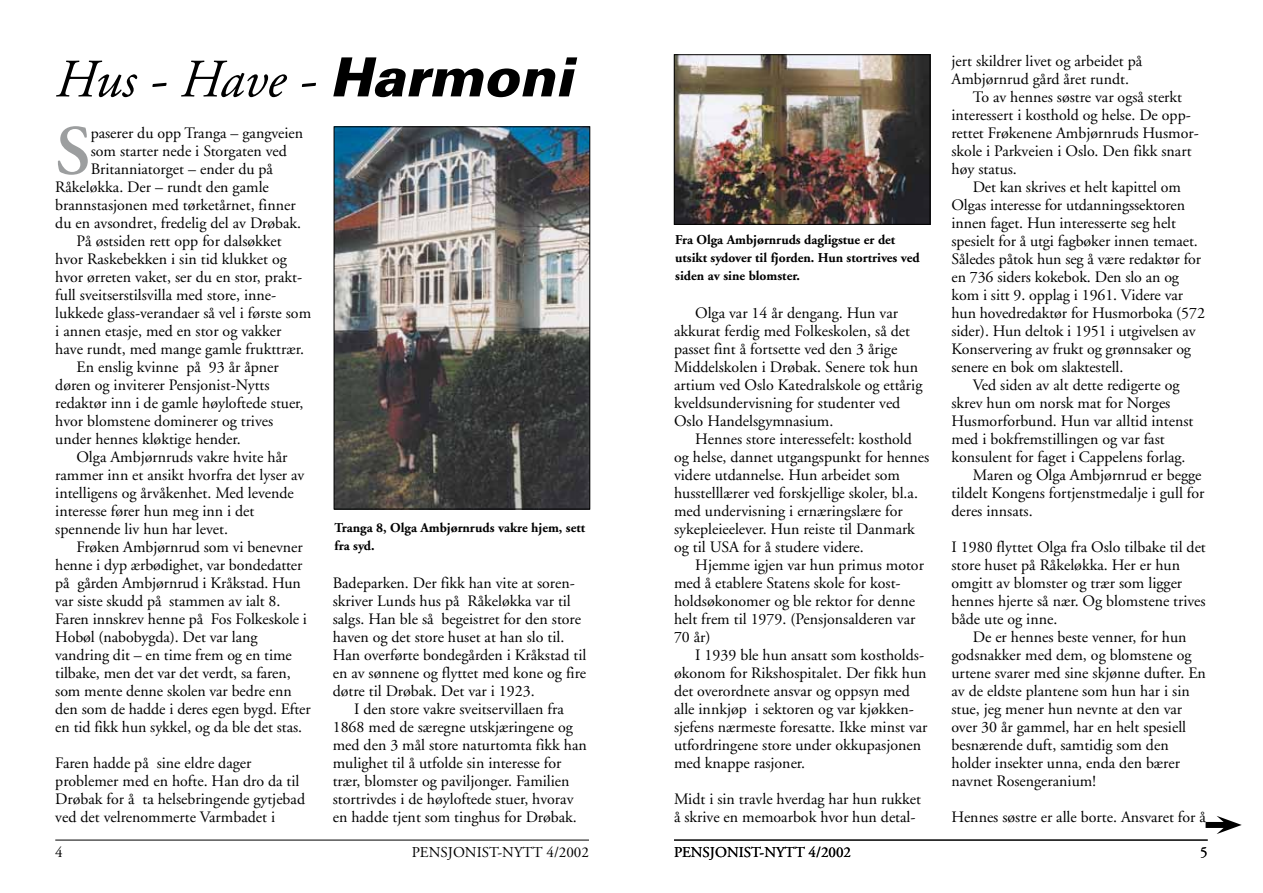
<style>
.page{position:relative;width:1263px;height:893px;background:#fff}
.page>*{position:absolute;margin:0;border:0;box-sizing:border-box;transform-origin:0 0}
.t1{font:600 70.2px "Adobe Garamond";color:#9c9e9f}
.t2{font:italic 54px "Adobe Garamond";letter-spacing:-.005em;color:#000}
.t3{font:15.9px/18px "Adobe Garamond";color:#000}
.t4{font:15px "Adobe Garamond";color:#000}
.t5{font:700 13.5px/18px "Adobe Garamond";color:#000}
.s1{font-family:"Univers";font-weight:900}
</style>
<div class="page">
<hr style="left:674px;top:840px;width:534px;height:1px;background:#000">
<div style="left:1205px;top:822px;width:22px;height:6px;background:#000"></div>
<svg style="left:1217px;top:816px;width:25px;height:18px"></svg>
<hr style="left:55px;top:840px;width:534px;height:1px;background:#000">
<img style="left:336px;top:129px;width:252px;height:378px">
<div style="left:334px;top:127px;width:256px;height:382px;border:1px solid #000"></div>
<img style="left:676px;top:56px;width:252px;height:167px">
<div style="left:674px;top:54px;width:256px;height:171px;border:1px solid #000"></div>
<h2 class="t2" style="left:55px;top:50px;width:519px">Hus - Have - <span class="s1">Harmoni</span></h2>
<h1 class="t1" style="left:55px;top:113px;width:37px">S</h1>
<p class="t3" style="left:91px;top:124px;width:214px">paserer du opp Tranga – gangveien</p>
<p class="t3" style="left:91px;top:142px;width:198px">som starter nede i Storgaten ved</p>
<p class="t3" style="left:91px;top:160px;width:184px">Britanniatorget – ender du på</p>
<p class="t3" style="left:55px;top:178px;width:215px">Råkeløkka. Der – rundt den gamle</p>
<p class="t3" style="left:55px;top:196px;width:242px">brannstasjonen med tørketårnet, finner</p>
<p class="t3" style="left:55px;top:214px;width:247px">du en avsondret, fredelig del av Drøbak.</p>
<p class="t3" style="left:77px;top:232px;width:207px">På østsiden rett opp for dalsøkket</p>
<p class="t3" style="left:55px;top:250px;width:233px">hvor Raskebekken i sin tid klukket og</p>
<p class="t3" style="left:55px;top:268px;width:247px">hvor ørreten vaket, ser du en stor, prakt-</p>
<p class="t3" style="left:55px;top:286px;width:221px">full sveitserstilsvilla med store, inne-</p>
<p class="t3" style="left:55px;top:304px;width:257px">lukkede glass-verandaer så vel i første som</p>
<p class="t3" style="left:55px;top:322px;width:228px">i annen etasje, med en stor og vakker</p>
<p class="t3" style="left:55px;top:340px;width:250px">have rundt, med mange gamle frukttrær.</p>
<p class="t3" style="left:77px;top:358px;width:204px">En enslig kvinne på 93 år åpner</p>
<p class="t3" style="left:55px;top:376px;width:216px">døren og inviterer Pensjonist-Nytts</p>
<p class="t3" style="left:55px;top:394px;width:250px">redaktør inn i de gamle høyloftede stuer,</p>
<p class="t3" style="left:55px;top:412px;width:219px">hvor blomstene dominerer og trives</p>
<p class="t3" style="left:55px;top:430px;width:187px">under hennes kløktige hender.</p>
<p class="t3" style="left:77px;top:448px;width:212px">Olga Ambjørnruds vakre hvite hår</p>
<p class="t3" style="left:55px;top:466px;width:251px">rammer inn et ansikt hvorfra det lyser av</p>
<p class="t3" style="left:55px;top:484px;width:240px">intelligens og årvåkenhet. Med levende</p>
<p class="t3" style="left:55px;top:502px;width:201px">interesse fører hun meg inn i det</p>
<p class="t3" style="left:55px;top:520px;width:174px">spennende liv hun har levet.</p>
<p class="t3" style="left:77px;top:538px;width:228px">Frøken Ambjørnrud som vi benevner</p>
<p class="t3" style="left:55px;top:556px;width:249px">henne i dyp ærbødighet, var bondedatter</p>
<p class="t3" style="left:55px;top:574px;width:247px">på gården Ambjørnrud i Kråkstad. Hun</p>
<p class="t3" style="left:55px;top:592px;width:227px">var siste skudd på stammen av ialt 8.</p>
<p class="t3" style="left:55px;top:610px;width:253px">Faren innskrev henne på Fos Folkeskole i</p>
<p class="t3" style="left:55px;top:628px;width:204px">Hobøl (nabobygda). Det var lang</p>
<p class="t3" style="left:55px;top:646px;width:238px">vandring dit – en time frem og en time</p>
<p class="t3" style="left:55px;top:664px;width:237px">tilbake, men det var det verdt, sa faren,</p>
<p class="t3" style="left:55px;top:682px;width:238px">som mente denne skolen var bedre enn</p>
<p class="t3" style="left:55px;top:700px;width:257px">den som de hadde i deres egen bygd. Efter</p>
<p class="t3" style="left:55px;top:718px;width:248px">en tid fikk hun sykkel, og da ble det stas.</p>
<p class="t3" style="left:55px;top:754px;width:251px">Faren hadde på sine eldre dager problemer med en hofte. Han dro da til Drøbak for å ta helsebringende gytjebad ved det velrenommerte Varmbadet i</p>
<p class="t5" style="left:335px;top:519px;width:252px">Tranga 8, Olga Ambjørnruds vakre hjem, sett fra syd.</p>
<p class="t3" style="left:333px;top:574px;width:255px">Badeparken. Der fikk han vite at soren&shy;skriver Lunds hus på Råkeløkka var til salgs. Han ble så begeistret for den store haven og det store huset at han slo til.<br>Han overførte bondegården i Kråkstad til en av sønnene og flyttet med kone og fire døtre til Drøbak. Det var i 1923.</p>
<p class="t3" style="left:333px;top:700px;width:256px;text-indent:21px">I den store vakre sveitservillaen fra 1868 med de særegne utskjæringene og med den 3 mål store naturtomta fikk han mulighet til å utfolde sin interesse for trær, blomster og paviljonger. Familien stortrivdes i de høyloftede stuer, hvorav en hadde tjent som tinghus for Drøbak.</p>
<p class="t5" style="left:675px;top:231px;width:246px">Fra Olga Ambjørnruds dagligstue er det utsikt sydover til fjorden. Hun stortrives ved siden av sine blomster.</p>
<p class="t3" style="left:674px;top:304px;width:250px;text-indent:21px">Olga var 14 år dengang. Hun var akkurat ferdig med Folkeskolen, så det passet fint å fortsette ved den 3 årige Middelskolen i Drøbak. Senere tok hun artium ved Oslo Katedralskole og ettårig kveldsundervisning for studenter ved Oslo Handelsgymnasium.</p>
<p class="t3" style="left:674px;top:430px;width:257px;text-indent:21px">Hennes store interessefelt: kosthold og helse, dannet utgangspunkt for hennes videre utdannelse. Hun arbeidet som husstelllærer ved forskjellige skoler, bl.a. med undervisning i ernæringslære for sykepleieelever. Hun reiste til Danmark og til USA for å studere videre.</p>
<p class="t3" style="left:674px;top:556px;width:251px;text-indent:21px">Hjemme igjen var hun primus motor med å etablere Statens skole for kost&shy;holdsøkonomer og ble rektor for denne helt frem til 1979. (Pensjonsalderen var<br>70 år)</p>
<p class="t3" style="left:674px;top:646px;width:255px;text-indent:21px">I 1939 ble hun ansatt som kostholds&shy;økonom for Rikshospitalet. Der fikk hun det overordnete ansvar og oppsyn med alle innkjøp i sektoren og var kjøkken&shy;sjefens nærmeste foresatte. Ikke minst var utfordringene store under okkupasjonen med knappe rasjoner.</p>
<p class="t3" style="left:674px;top:790px;width:249px">Midt i sin travle hverdag har hun rukket å skrive en memoarbok hvor hun detal-</p>
<p class="t3" style="left:951px;top:52px;width:192px">jert skildrer livet og arbeidet på</p>
<p class="t3" style="left:951px;top:70px;width:179px">Ambjørnrud gård året rundt.</p>
<p class="t3" style="left:973px;top:88px;width:211px">To av hennes søstre var også sterkt</p>
<p class="t3" style="left:951px;top:106px;width:240px">interessert i kosthold og helse. De opp-</p>
<p class="t3" style="left:951px;top:124px;width:248px">rettet Frøkenene Ambjørnruds Husmor-</p>
<p class="t3" style="left:951px;top:142px;width:242px">skole i Parkveien i Oslo. Den fikk snart</p>
<p class="t3" style="left:951px;top:160px;width:67px">høy status.</p>
<p class="t3" style="left:973px;top:178px;width:210px">Det kan skrives et helt kapittel om</p>
<p class="t3" style="left:951px;top:196px;width:235px">Olgas interesse for utdanningssektoren</p>
<p class="t3" style="left:951px;top:214px;width:226px">innen faget. Hun interesserte seg helt</p>
<p class="t3" style="left:951px;top:232px;width:248px">spesielt for å utgi fagbøker innen temaet.</p>
<p class="t3" style="left:951px;top:250px;width:251px">Således påtok hun seg å være redaktør for</p>
<p class="t3" style="left:951px;top:268px;width:229px">en 736 siders kokebok. Den slo an og</p>
<p class="t3" style="left:951px;top:286px;width:233px">kom i sitt 9. opplag i 1961. Videre var</p>
<p class="t3" style="left:951px;top:304px;width:255px">hun hovedredaktør for Husmorboka (572</p>
<p class="t3" style="left:951px;top:322px;width:246px">sider). Hun deltok i 1951 i utgivelsen av</p>
<p class="t3" style="left:951px;top:340px;width:241px">Konservering av frukt og grønnsaker og</p>
<p class="t3" style="left:951px;top:358px;width:173px">senere en bok om slaktestell.</p>
<p class="t3" style="left:973px;top:376px;width:208px">Ved siden av alt dette redigerte og</p>
<p class="t3" style="left:951px;top:394px;width:220px">skrev hun om norsk mat for Norges</p>
<p class="t3" style="left:951px;top:412px;width:243px">Husmorforbund. Hun var alltid intenst</p>
<p class="t3" style="left:951px;top:430px;width:215px">med i bokfremstillingen og var fast</p>
<p class="t3" style="left:951px;top:448px;width:236px">konsulent for faget i Cappelens forlag.</p>
<p class="t3" style="left:973px;top:466px;width:230px">Maren og Olga Ambjørnrud er begge</p>
<p class="t3" style="left:951px;top:484px;width:255px">tildelt Kongens fortjenstmedalje i gull for</p>
<p class="t3" style="left:951px;top:502px;width:83px">deres innsats.</p>
<p class="t3" style="left:951px;top:538px;width:256px">I 1980 flyttet Olga fra Oslo tilbake til det store huset på Råkeløkka. Her er hun omgitt av blomster og trær som ligger hennes hjerte så nær. Og blomstene trives både ute og inne.</p>
<p class="t3" style="left:951px;top:628px;width:256px;text-indent:21px">De er hennes beste venner, for hun godsnakker med dem, og blomstene og urtene svarer med sine skjønne dufter. En av de eldste plantene som hun har i sin stue, jeg mener hun nevnte at den var over 30 år gammel, har en helt spesiell besnærende duft, samtidig som den holder insekter unna, enda den bærer navnet Rosengeranium!</p>
<p class="t3" style="left:951px;top:808px;width:256px">Hennes søstre er alle borte. Ansvaret for å</p>
<p class="t4" style="left:55px;top:844px;width:9px">4</p>
<p class="t4" style="left:412px;top:844px;width:179px">PENSJONIST-NYTT 4/2002</p>
<p class="t4" style="left:674px;top:844px;width:179px">PENSJONIST-NYTT 4/2002</p>
<p class="t4" style="left:1200px;top:844px;width:9px">5</p>
</div>
